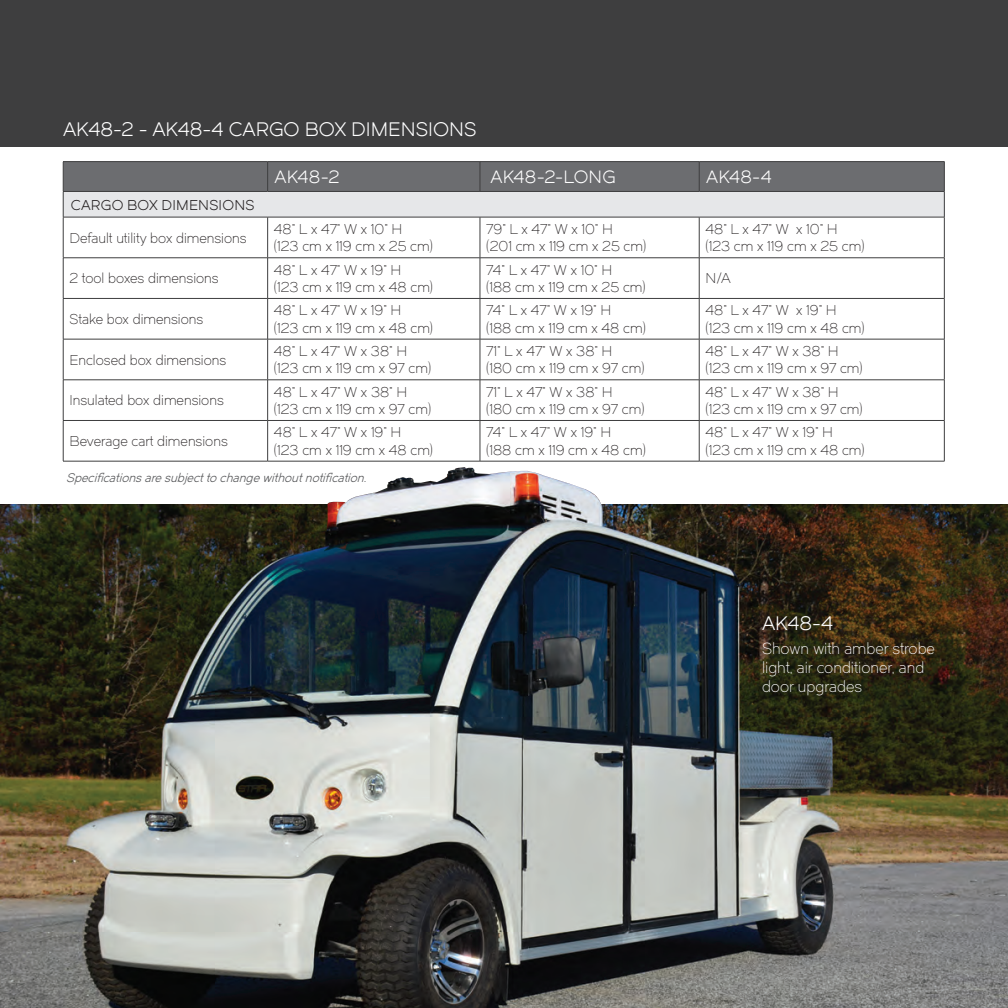
<style>
.page{position:relative;width:1008px;height:1008px;background:#fff}
.page>*{position:absolute;margin:0;border:0;box-sizing:border-box;transform-origin:0 0}
.t1{font:19.25px "Dual 400";color:#fff}
.t2{font:17.5px "Dual 400";color:#fff}
.t3{font:15.75px/19.2px "Dual 300";color:#fff}
.t4{font:14px/17.5px "Dual 300";color:#231f20}
.t5{font:14px "Dual 400";letter-spacing:.015em;color:#231f20}
.t6{font:italic 12.25px "Dual 400";color:#57585a}
</style>
<div class="page">
<div style="left:0;top:0;width:1008px;height:147px;background:#3e3e3f"></div>
<hr style="left:63px;top:161px;width:205px;height:1px;background:#3e3e3f">
<hr style="left:268px;top:161px;width:212px;height:1px;background:#3e3e3f">
<hr style="left:480px;top:161px;width:219px;height:1px;background:#3e3e3f">
<hr style="left:699px;top:161px;width:246px;height:1px;background:#3e3e3f">
<svg style="left:63px;top:162px;width:882px;height:55px;background:#a0a1a4"></svg>
<hr style="left:63px;top:217px;width:205px;height:1px;background:#3e3e3f">
<hr style="left:63px;top:217px;width:1px;height:41px;background:#3e3e3f">
<hr style="left:268px;top:217px;width:212px;height:1px;background:#3e3e3f">
<hr style="left:267px;top:217px;width:1px;height:41px;background:#3e3e3f">
<hr style="left:480px;top:217px;width:219px;height:1px;background:#3e3e3f">
<hr style="left:480px;top:217px;width:1px;height:41px;background:#3e3e3f">
<hr style="left:699px;top:217px;width:246px;height:1px;background:#3e3e3f">
<hr style="left:699px;top:217px;width:1px;height:41px;background:#3e3e3f">
<hr style="left:944px;top:217px;width:1px;height:41px;background:#3e3e3f">
<hr style="left:63px;top:257px;width:205px;height:1px;background:#3e3e3f">
<hr style="left:63px;top:258px;width:1px;height:40px;background:#3e3e3f">
<hr style="left:268px;top:257px;width:212px;height:1px;background:#3e3e3f">
<hr style="left:267px;top:258px;width:1px;height:40px;background:#3e3e3f">
<hr style="left:480px;top:257px;width:219px;height:1px;background:#3e3e3f">
<hr style="left:480px;top:258px;width:1px;height:40px;background:#3e3e3f">
<hr style="left:699px;top:257px;width:246px;height:1px;background:#3e3e3f">
<hr style="left:699px;top:258px;width:1px;height:40px;background:#3e3e3f">
<hr style="left:944px;top:258px;width:1px;height:40px;background:#3e3e3f">
<hr style="left:63px;top:298px;width:205px;height:1px;background:#3e3e3f">
<hr style="left:63px;top:299px;width:1px;height:40px;background:#3e3e3f">
<hr style="left:268px;top:298px;width:212px;height:1px;background:#3e3e3f">
<hr style="left:267px;top:299px;width:1px;height:40px;background:#3e3e3f">
<hr style="left:480px;top:298px;width:219px;height:1px;background:#3e3e3f">
<hr style="left:480px;top:299px;width:1px;height:40px;background:#3e3e3f">
<hr style="left:699px;top:298px;width:246px;height:1px;background:#3e3e3f">
<hr style="left:699px;top:299px;width:1px;height:40px;background:#3e3e3f">
<hr style="left:944px;top:299px;width:1px;height:40px;background:#3e3e3f">
<hr style="left:63px;top:339px;width:205px;height:1px;background:#3e3e3f">
<hr style="left:63px;top:339px;width:1px;height:41px;background:#3e3e3f">
<hr style="left:268px;top:339px;width:212px;height:1px;background:#3e3e3f">
<hr style="left:267px;top:339px;width:1px;height:41px;background:#3e3e3f">
<hr style="left:480px;top:339px;width:219px;height:1px;background:#3e3e3f">
<hr style="left:480px;top:339px;width:1px;height:41px;background:#3e3e3f">
<hr style="left:699px;top:339px;width:246px;height:1px;background:#3e3e3f">
<hr style="left:699px;top:339px;width:1px;height:41px;background:#3e3e3f">
<hr style="left:944px;top:339px;width:1px;height:41px;background:#3e3e3f">
<hr style="left:63px;top:380px;width:205px;height:1px;background:#3e3e3f">
<hr style="left:63px;top:380px;width:1px;height:40px;background:#3e3e3f">
<hr style="left:268px;top:380px;width:212px;height:1px;background:#3e3e3f">
<hr style="left:267px;top:380px;width:1px;height:40px;background:#3e3e3f">
<hr style="left:480px;top:380px;width:219px;height:1px;background:#3e3e3f">
<hr style="left:480px;top:380px;width:1px;height:40px;background:#3e3e3f">
<hr style="left:699px;top:380px;width:246px;height:1px;background:#3e3e3f">
<hr style="left:699px;top:380px;width:1px;height:40px;background:#3e3e3f">
<hr style="left:944px;top:380px;width:1px;height:40px;background:#3e3e3f">
<hr style="left:63px;top:420px;width:205px;height:1px;background:#3e3e3f">
<hr style="left:63px;top:421px;width:1px;height:40px;background:#3e3e3f">
<hr style="left:268px;top:420px;width:212px;height:1px;background:#3e3e3f">
<hr style="left:267px;top:421px;width:1px;height:40px;background:#3e3e3f">
<hr style="left:480px;top:420px;width:219px;height:1px;background:#3e3e3f">
<hr style="left:480px;top:421px;width:1px;height:40px;background:#3e3e3f">
<hr style="left:699px;top:420px;width:246px;height:1px;background:#3e3e3f">
<hr style="left:699px;top:421px;width:1px;height:40px;background:#3e3e3f">
<hr style="left:944px;top:421px;width:1px;height:40px;background:#3e3e3f">
<hr style="left:63px;top:461px;width:205px;height:1px;background:#3e3e3f">
<hr style="left:268px;top:461px;width:212px;height:1px;background:#3e3e3f">
<hr style="left:480px;top:461px;width:219px;height:1px;background:#3e3e3f">
<hr style="left:699px;top:461px;width:246px;height:1px;background:#3e3e3f">
<img style="left:0;top:504px;width:1008px;height:504px">
<img style="left:327px;top:467px;width:276px;height:68px">
<p class="t1" style="left:63px;top:118px;width:415px">AK48-2 - AK48-4 CARGO BOX DIMENSIONS</p>
<p class="t2" style="left:275px;top:166px;width:67px">AK48-2</p>
<p class="t2" style="left:491px;top:166px;width:126px">AK48-2-LONG</p>
<p class="t2" style="left:706px;top:166px;width:67px">AK48-4</p>
<p class="t5" style="left:71px;top:196px;width:185px">CARGO BOX DIMENSIONS</p>
<p class="t4" style="left:70px;top:229px;width:179px">Default utility box dimensions</p>
<p class="t4" style="left:274px;top:220px;width:160px">48” L x 47” W x 10” H<br>(123 cm x 119 cm x 25 cm)</p>
<p class="t4" style="left:486px;top:220px;width:161px">79” L x 47” W x 10” H<br>(201 cm x 119 cm x 25 cm)</p>
<p class="t4" style="left:706px;top:220px;width:160px">48” L x 47” W x 10” H (123 cm x 119 cm x 25 cm)</p>
<p class="t4" style="left:70px;top:270px;width:151px">2 tool boxes dimensions</p>
<p class="t4" style="left:274px;top:261px;width:161px">48” L x 47” W x 19” H<br>(123 cm x 119 cm x 48 cm)</p>
<p class="t4" style="left:486px;top:261px;width:161px">74” L x 47” W x 10” H<br>(188 cm x 119 cm x 25 cm)</p>
<p class="t4" style="left:706px;top:270px;width:27px">N/A</p>
<p class="t4" style="left:70px;top:310px;width:135px">Stake box dimensions</p>
<p class="t4" style="left:274px;top:302px;width:161px">48” L x 47” W x 19” H<br>(123 cm x 119 cm x 48 cm)</p>
<p class="t4" style="left:486px;top:302px;width:161px">74” L x 47” W x 19” H<br>(188 cm x 119 cm x 48 cm)</p>
<p class="t4" style="left:706px;top:302px;width:133px">48” L x 47” W x 19” H</p>
<p class="t4" style="left:706px;top:319px;width:161px">(123 cm x 119 cm x 48 cm)</p>
<p class="t4" style="left:70px;top:351px;width:158px">Enclosed box dimensions</p>
<p class="t4" style="left:274px;top:342px;width:159px">48” L x 47” W x 38” H (123 cm x 119 cm x 97 cm)</p>
<p class="t4" style="left:486px;top:342px;width:160px">71” L x 47” W x 38” H<br>(180 cm x 119 cm x 97 cm)</p>
<p class="t4" style="left:706px;top:342px;width:159px">48” L x 47” W x 38” H (123 cm x 119 cm x 97 cm)</p>
<p class="t4" style="left:70px;top:392px;width:156px">Insulated box dimensions</p>
<p class="t4" style="left:274px;top:383px;width:159px">48” L x 47” W x 38” H (123 cm x 119 cm x 97 cm)</p>
<p class="t4" style="left:486px;top:383px;width:160px">71” L x 47” W x 38” H<br>(180 cm x 119 cm x 97 cm)</p>
<p class="t4" style="left:706px;top:383px;width:159px">48” L x 47” W x 38” H (123 cm x 119 cm x 97 cm)</p>
<p class="t4" style="left:70px;top:433px;width:160px">Beverage cart dimensions</p>
<p class="t4" style="left:274px;top:424px;width:161px">48” L x 47” W x 19” H<br>(123 cm x 119 cm x 48 cm)</p>
<p class="t4" style="left:486px;top:424px;width:161px">74” L x 47” W x 19” H<br>(188 cm x 119 cm x 48 cm)</p>
<p class="t4" style="left:706px;top:424px;width:161px">48” L x 47” W x 19” H<br>(123 cm x 119 cm x 48 cm)</p>
<p class="t6" style="left:66px;top:471px;width:305px">Specificationsaresubjecttochangewithoutnotification.</p>
<p class="t1" style="left:762px;top:611px;width:73px">AK48-4</p>
<p class="t3" style="left:762px;top:639px;width:174px">Shown with amber strobe light, air conditioner, and door upgrades</p>
</div>
